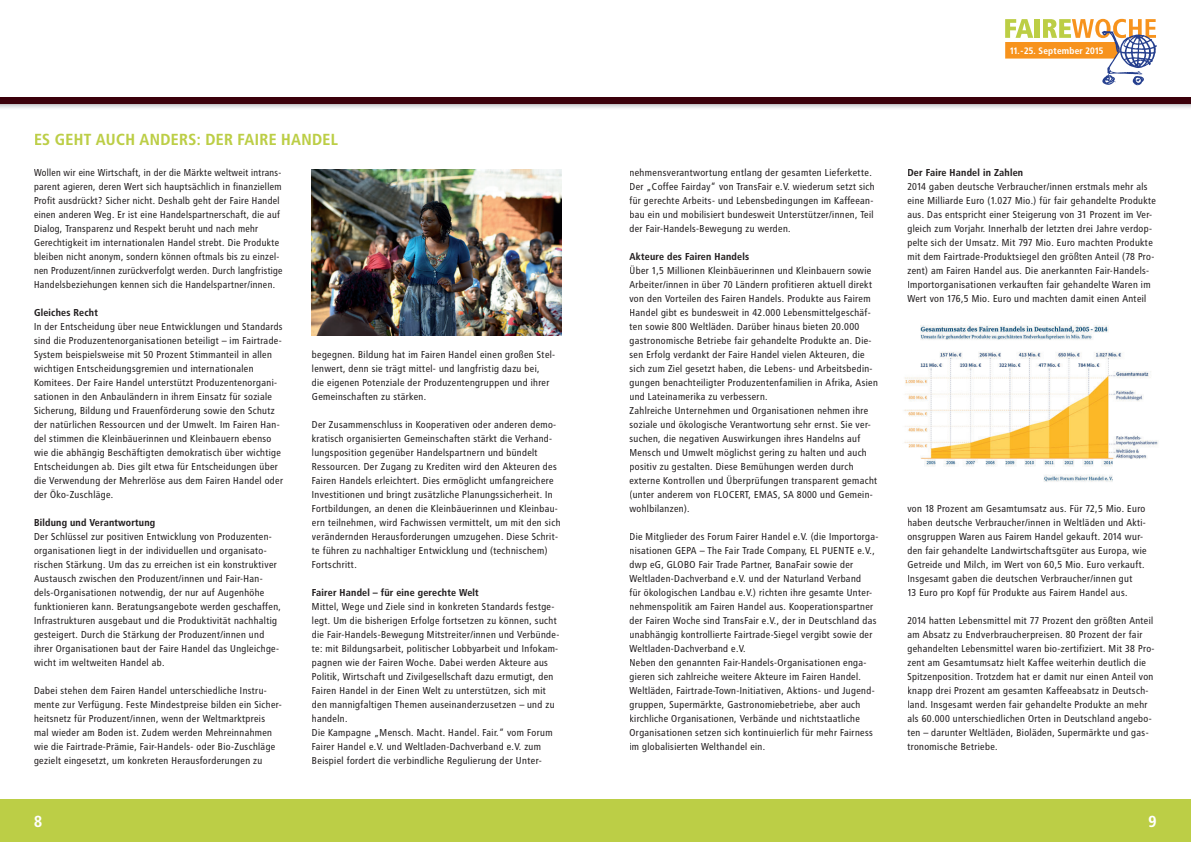
<style>
.page{position:relative;width:1191px;height:842px;background:#fff}
.page>*{position:absolute;margin:0;border:0;box-sizing:border-box;transform-origin:0 0}
.t1{font:700 16px "Transit";color:#bcce46}
.t2{font:700 16px "Transit";color:#fff}
.t3{font:10px/14px "Transit";color:#231f20}
.t4{font:700 10px "Transit";color:#231f20}
.t5{font:700 9.3px "Transit";color:#fff}
</style>
<div class="page">
<div style="left:0;top:0;width:1191px;height:104px;background:#3b000a"></div>
<div style="left:0;top:0;width:1191px;height:97px;background:#fff"></div>
<svg style="left:1005px;top:19px;width:152px;height:66px"></svg>
<div style="left:0;top:799px;width:1191px;height:43px;background:#bcce46"></div>
<img style="left:904px;top:325px;width:254px;height:157px">
<img style="left:312px;top:169px;width:249px;height:167px">
<h1 class="t1" style="left:34px;top:130px;width:306px">ES GEHT AUCH ANDERS: DER FAIRE HANDEL</h1>
<p class="t3" style="left:34px;top:166px;width:250px">Wollen wir eine Wirtschaft, in der die Märkte weltweit intrans - parent agieren, deren Wert sich hauptsächlich in finanziellem Profit ausdrückt? Sicher nicht. Deshalb geht der Faire Handel einen anderen Weg. Er ist eine Handelspartnerschaft, die auf Dialog, Transparenz und Respekt beruht und nach mehr Gerech tigkeit im internationalen Handel strebt. Die Produkte bleiben nicht anonym, sondern können oftmals bis zu einzel&shy;nen Produzent/innen zurückverfolgt werden. Durch langfristige Handelsbeziehungen kennen sich die Handelspartner/innen.</p>
<p class="t4" style="left:34px;top:307px;width:66px">Gleiches Recht</p>
<p class="t3" style="left:34px;top:320px;width:251px">In der Entscheidung über neue Entwicklungen und Standards sind die Produzentenorganisationen beteiligt – im Fairtrade-System beispielsweise mit 50 Prozent Stimmanteil in allen wichtigen Entscheidungsgremien und internationa len Komitees. Der Faire Handel unterstützt Produzentenorgani&shy;sationen in den Anbauländern in ihrem Einsatz für soziale Sicherung, Bildung und Frauenförderung sowie den Schutz der natürlichen Ressourcen und der Umwelt. Im Fairen Han&shy;del stimmen die Kleinbäuerinnen und Kleinbauern ebenso wie die abhängig Beschäftigten demokratisch über wichtige Entscheidungen ab. Dies gilt etwa für Entscheidungen über die Verwendung der Mehrerlöse aus dem Fairen Handel oder der Öko-Zuschläge.</p>
<p class="t4" style="left:34px;top:517px;width:123px">Bildung und Verantwortung</p>
<p class="t3" style="left:34px;top:530px;width:249px">Der Schlüssel zur positiven Entwicklung von Produzenten&shy;organisationen liegt in der individuellen und organisato&shy;rischen Stärkung. Um das zu erreichen ist ein konstruktiver Austausch zwischen den Produzent/innen und Fair-Han&shy;dels-Organisationen notwendig, der nur auf Augenhöhe funktionieren kann. Beratungsangebote werden geschaffen, Infrastrukturen ausgebaut und die Produktivität nachhaltig gesteigert. Durch die Stärkung der Produzent/innen und ihrer Organisationen baut der Faire Handel das Ungleichge&shy;wicht im weltweiten Handel ab.</p>
<p class="t3" style="left:34px;top:684px;width:250px">Dabei stehen dem Fairen Handel unterschiedliche Instru&shy;mente zur Verfügung. Feste Mindestpreise bilden ein Sicher&shy;heitsnetz für Produzent/innen, wenn der Weltmarktpreis mal wieder am Boden ist. Zudem werden Mehreinnahmen wie die Fairtrade-Prämie, Fair-Handels- oder Bio-Zuschläge gezielt eingesetzt, um konkreten Herausforderungen zu</p>
<p class="t3" style="left:312px;top:348px;width:245px">begegnen. Bildung hat im Fairen Handel einen großen Stel&shy;lenwert, denn sie trägt mittel- und langfristig dazu bei,<br>die eigenen Potenziale der Produzentengruppen und ihrer Gemeinschaften zu stärken.</p>
<p class="t3" style="left:312px;top:418px;width:250px">Der Zusammenschluss in Kooperativen oder anderen demo&shy;kratisch organisierten Gemeinschaften stärkt die Verhand&shy;lungsposition gegenüber Handelspartnern und bündelt Ressourcen. Der Zugang zu Krediten wird den Akteuren des Fairen Handels erleichtert. Dies ermöglicht umfangreichere Investitionen und bringt zusätzliche Planungssicherheit. In Fortbildungen, an denen die Kleinbäuerinnen und Kleinbau&shy;ern teilnehmen, wird Fachwissen vermittelt, um mit den sich verändernden Herausforderungen umzugehen. Diese Schrit&shy;te führen zu nachhaltiger Entwicklung und (technischem)<br>Fortschritt.</p>
<p class="t4" style="left:312px;top:587px;width:169px">Fairer Handel – für eine gerechte Welt</p>
<p class="t3" style="left:312px;top:600px;width:249px">Mittel, Wege und Ziele sind in konkreten Standards festge&shy;legt. Um die bisherigen Erfolge fortsetzen zu können, sucht die Fair-Handels-Bewegung Mitstreiter/innen und Verbünde&shy;te: mit Bildungsarbeit, politischer Lobbyarbeit und Infokam&shy;pagnen wie der Fairen Woche. Dabei werden Akteure aus Politik, Wirtschaft und Zivilgesellschaft dazu ermutigt, den Fairen Handel in der Einen Welt zu unterstützen, sich mit den mannigfaltigen Themen auseinanderzusetzen – und zu handeln.<br>Die Kampagne „Mensch. Macht. Handel. Fair.“ vom Forum Fairer Handel e.V. und Weltladen-Dachverband e.V. zum Beispiel fordert die verbindliche Regulierung der Unter-</p>
<p class="t5" style="left:1009px;top:45px;width:95px">11.-25. September 2015</p>
<p class="t3" style="left:629px;top:166px;width:247px">nehmensverantwortung entlang der gesamten Lieferkette.<br>Der „Coffee Fairday“ von TransFair e.V. wiederum setzt sich für gerechte Arbeits- und Lebensbedingungen im Kaffeean&shy;bau ein und mobilisiert bundesweit Unterstützer/innen, Teil der Fair-Handels-Bewegung zu werden.</p>
<p class="t4" style="left:629px;top:251px;width:121px">Akteure des Fairen Handels</p>
<p class="t3" style="left:629px;top:264px;width:250px">Über 1,5 Millionen Kleinbäuerinnen und Kleinbauern sowie Arbeiter/innen in über 70 Ländern profitieren aktuell direkt von den Vorteilen des Fairen Handels. Produkte aus Fairem Handel gibt es bundesweit in 42.000 Lebensmittelgeschäf&shy;ten sowie 800 Weltläden. Darüber hinaus bieten 20.000 gastronomische Betriebe fair gehandelte Produkte an. Die&shy;sen Erfolg verdankt der Faire Handel vielen Akteuren, die sich zum Ziel gesetzt haben, die Lebens- und Arbeitsbedin&shy;gungen benachteiligter Produzentenfamilien in Afrika, Asien und Lateinamerika zu verbessern.<br>Zahlreiche Unternehmen und Organisationen nehmen ihre soziale und ökologische Verantwortung sehr ernst. Sie ver&shy;suchen, die negativen Auswirkungen ihres Handelns auf Mensch und Umwelt möglichst gering zu halten und auch positiv zu gestalten. Diese Bemühungen werden durch externe Kontrollen und Überprüfungen transparent gemacht (unter anderem von FLOCERT, EMAS, SA 8000 und Gemein&shy;wohlbilanzen).</p>
<p class="t3" style="left:629px;top:530px;width:251px">Die Mitglieder des Forum Fairer Handel e.V. (die Importorga&shy;nisationen GEPA – The Fair Trade Company, EL PUENTE e.V., dwp eG, GLOBO Fair Trade Partner, BanaFair sowie der Weltladen-Dachverband e.V. und der Naturland Verband<br>für ökologischen Landbau e.V.) richten ihre gesamte Unter&shy;nehmenspolitik am Fairen Handel aus. Kooperationspartner der Fairen Woche sind TransFair e.V., der in Deutschland das unabhängig kontrollierte Fairtrade-Siegel vergibt sowie der Weltladen-Dachverband e.V.<br>Neben den genannten Fair-Handels-Organisationen enga&shy;gieren sich zahlreiche weitere Akteure im Fairen Handel.<br>Weltläden, Fairtrade-Town-Initiativen, Aktions- und Jugend&shy;gruppen, Supermärkte, Gastronomiebetriebe, aber auch kirchliche Organisationen, Verbände und nichtstaatliche Organisationen setzen sich kontinuierlich für mehr Fairness im globalisierten Welthandel ein.</p>
<p class="t4" style="left:907px;top:167px;width:117px">Der Faire Handel in Zahlen</p>
<p class="t3" style="left:907px;top:180px;width:250px">2014 gaben deutsche Verbraucher/innen erstmals mehr als eine Milliarde Euro (1.027 Mio.) für fair gehandelte Produkte aus. Das entspricht einer Steigerung von 31 Prozent im Ver&shy;gleich zum Vorjahr. Innerhalb der letzten drei Jahre verdop&shy;pelte sich der Umsatz. Mit 797 Mio. Euro machten Produkte mit dem Fairtrade-Produktsiegel den größten Anteil (78 Pro - zent) am Fairen Handel aus. Die anerkannten Fair-Handels-Importorganisationen verkauften fair gehandelte Waren im Wert von 176,5 Mio. Euro und machten damit einen Anteil</p>
<p class="t3" style="left:907px;top:502px;width:241px">von 18 Prozent am Gesamtumsatz aus. Für 72,5 Mio. Euro haben deutsche Verbraucher/innen in Weltläden und Akti&shy;onsgruppen Waren aus Fairem Handel gekauft. 2014 wur&shy;den fair gehandelte Landwirtschaftsgüter aus Europa, wie Getreide und Milch, im Wert von 60,5 Mio. Euro verkauft.<br>Insgesamt gaben die deutschen Verbraucher/innen gut<br>13 Euro pro Kopf für Produkte aus Fairem Handel aus.</p>
<p class="t3" style="left:907px;top:614px;width:249px">2014 hatten Lebensmittel mit 77 Prozent den größten Anteil am Absatz zu Endverbraucherpreisen. 80 Prozent der fair gehandelten Lebensmittel waren bio-zertifiziert. Mit 38 Pro&shy;zent am Gesamtumsatz hielt Kaffee weiterhin deutlich die Spitzenposition. Trotzdem hat er damit nur einen Anteil von knapp drei Prozent am gesamten Kaffeeabsatz in Deutsch&shy;land. Insgesamt werden fair gehandelte Produkte an mehr als 60.000 unterschiedlichen Orten in Deutschland angebo&shy;ten – darunter Weltläden, Bioläden, Supermärkte und gas&shy;tronomische Betriebe.</p>
<h1 class="t2" style="left:34px;top:812px;width:10px">8</h1>
<h1 class="t2" style="left:1148px;top:812px;width:10px">9</h1>
</div>
